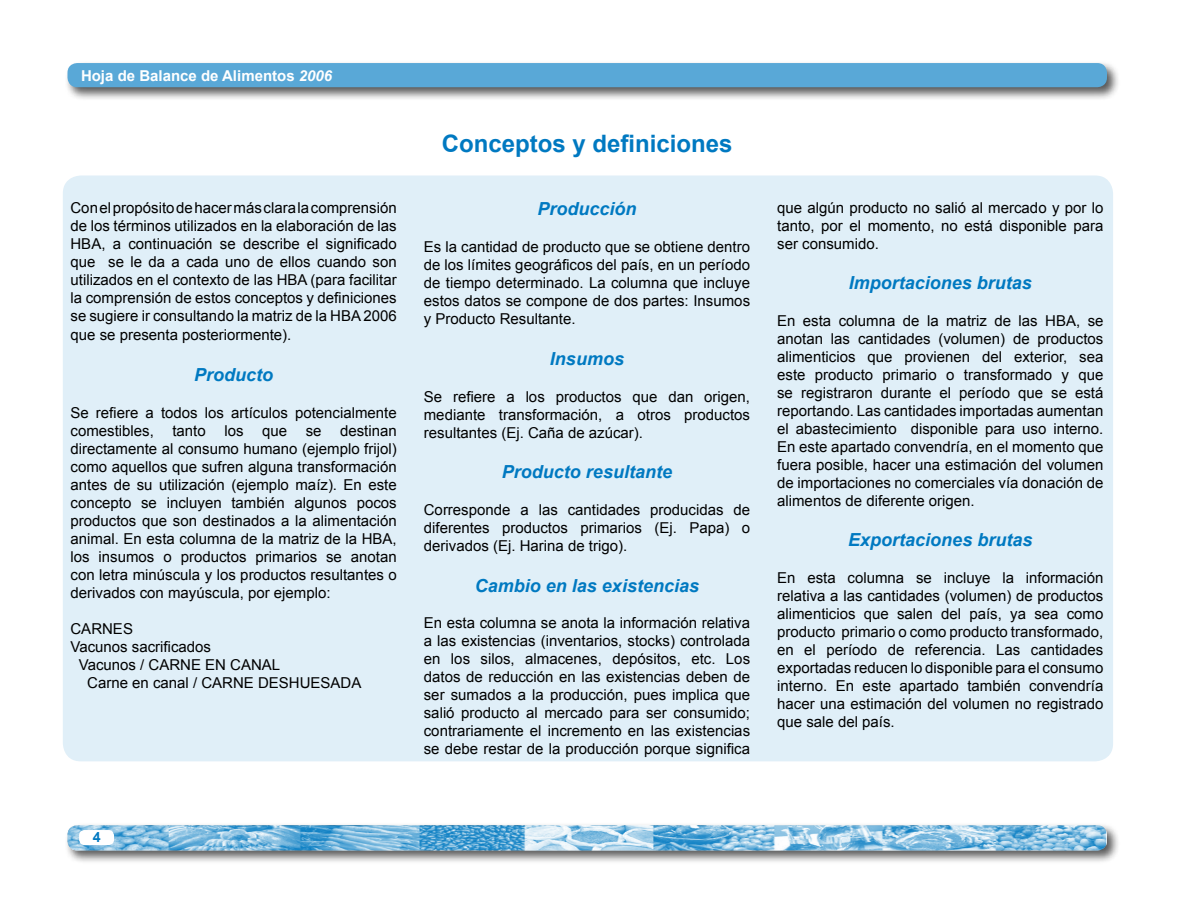
<style>
.page{position:relative;width:1188px;height:918px;background:#fff}
.page>*{position:absolute;margin:0;border:0;box-sizing:border-box;transform-origin:0 0}
.t1{font:700 24px "Arial";color:#0079c1}
.t2{font:italic 700 18px "Arial";color:#0079c1}
.t3{font:15px/18px "Arial";color:#000;text-align:justify}
.t4{font:700 15px "Arial";color:#fff}
.t5{font:700 14.25px "Arial";color:#0079c1}
.s1{font-style:italic}
</style>
<div class="page">
<div style="left:65px;top:822px;width:1062px;height:48px;background:#000;opacity:.65"></div>
<img style="left:68px;top:825px;width:1039px;height:25px">
<div style="left:65px;top:60px;width:1062px;height:48px;background:#000;opacity:.65"></div>
<div style="left:67px;top:63px;width:1040px;height:24px;background:#59a8d7;border-radius:10px"></div>
<div style="left:79px;top:830px;width:35px;height:15px;background:#fff;border-radius:5px"></div>
<div style="left:63px;top:176px;width:1050px;height:585px;background:#e0eff8;border-radius:18px"></div>
<p class="t4" style="left:81px;top:66px;width:253px">Hoja de Balance de Alimentos <span class="s1">2006</span></p>
<p class="t3" style="left:70px;top:199px;width:328px">Con el propósito de hacer más clara la comprensión de los términos utilizados en la elaboración de las HBA, a continuación se describe el significado que se le da a cada uno de ellos cuando son utilizados en el contexto de las HBA (para facilitar la comprensión de estos conceptos y definiciones se sugiere ir consultando la matriz de la HBA 2006 que se presenta posteriormente).</p>
<p class="t2" style="left:194px;top:363px;width:81px">Producto</p>
<p class="t3" style="left:70px;top:403px;width:328px">Se refiere a todos los artículos potencialmente comestibles, tanto los que se destinan directamente al consumo humano (ejemplo frijol) como aquellos que sufren alguna transformación antes de su utilización (ejemplo maíz). En este concepto se incluyen también algunos pocos productos que son destinados a la alimentación animal. En esta columna de la matriz de la HBA, los insumos o productos primarios se anotan con letra minúscula y los productos resultantes o derivados con mayúscula, por ejemplo:</p>
<p class="t3" style="left:70px;top:620px;width:64px">CARNES</p>
<p class="t3" style="left:70px;top:638px;width:142px">Vacunos sacrificados</p>
<p class="t3" style="left:79px;top:656px;width:203px">Vacunos / CARNE EN CANAL</p>
<p class="t3" style="left:87px;top:674px;width:276px">Carne en canal / CARNE DESHUESADA</p>
<h1 class="t1" style="left:442px;top:128px;width:292px">Conceptos y definiciones</h1>
<p class="t2" style="left:537px;top:197px;width:101px">Producción</p>
<p class="t3" style="left:424px;top:238px;width:328px">Es la cantidad de producto que se obtiene dentro de los límites geográficos del país, en un período de tiempo determinado. La columna que incluye estos datos se compone de dos partes: Insumos y Producto Resultante.</p>
<p class="t2" style="left:550px;top:347px;width:76px">Insumos</p>
<p class="t3" style="left:424px;top:388px;width:328px">Se refiere a los productos que dan origen, mediante transformación, a otros productos resultantes (Ej. Caña de azúcar).</p>
<p class="t2" style="left:502px;top:460px;width:172px">Producto resultante</p>
<p class="t3" style="left:424px;top:501px;width:328px">Corresponde a las cantidades producidas de diferentes productos primarios (Ej. Papa) o derivados (Ej. Harina de trigo).</p>
<p class="t2" style="left:475px;top:574px;width:226px">Cambio en las existencias</p>
<p class="t3" style="left:424px;top:614px;width:328px">En esta columna se anota la información relativa a las existencias (inventarios, stocks) controlada en los silos, almacenes, depósitos, etc. Los datos de reducción en las existencias deben de ser sumados a la producción, pues implica que salió producto al mercado para ser consumido; contrariamente el incremento en las existencias se debe restar de la producción porque significa</p>
<p class="t3" style="left:777px;top:199px;width:328px">que algún producto no salió al mercado y por lo tanto, por el momento, no está disponible para ser consumido.</p>
<p class="t2" style="left:849px;top:271px;width:185px">Importaciones brutas</p>
<p class="t3" style="left:777px;top:312px;width:328px">En esta columna de la matriz de las HBA, se anotan las cantidades (volumen) de productos alimenticios que provienen del exterior, sea este producto primario o transformado y que se registraron durante el período que se está reportando. Las cantidades importadas aumentan el abastecimiento disponible para uso interno.<br>En este apartado convendría, en el momento que fuera posible, hacer una estimación del volumen de importaciones no comerciales vía donación de alimentos de diferente origen.</p>
<p class="t2" style="left:848px;top:528px;width:186px">Exportaciones brutas</p>
<p class="t3" style="left:777px;top:569px;width:328px">En esta columna se incluye la información relativa a las cantidades (volumen) de productos alimenticios que salen del país, ya sea como producto primario o como producto transformado, en el período de referencia. Las cantidades exportadas reducen lo disponible para el consumo interno. En este apartado también convendría hacer una estimación del volumen no registrado que sale del país.</p>
<p class="t5" style="left:93px;top:828px;width:9px">4</p>
</div>
